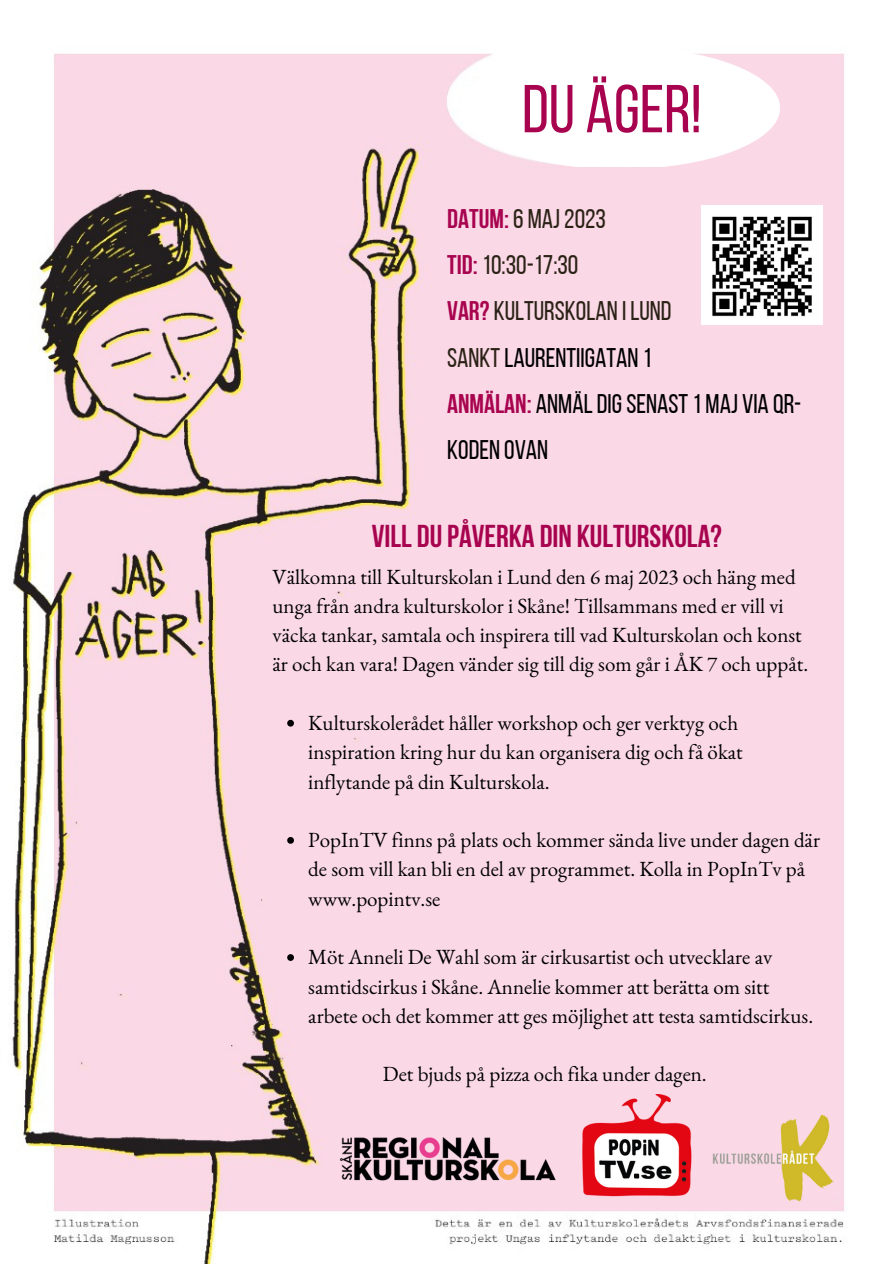
<style>
.page{position:relative;width:894px;height:1264px;background:#fff}
.page>*{position:absolute;margin:0;border:0;box-sizing:border-box;transform-origin:0 0}
.t1{font:67.5px "Bebas Neue";color:#a8034f}
.t2{font:700 31.5px "Bebas Neue";color:#a8034f}
.t3{font:26.85px/46.2px "Bebas Neue";color:#000}
.t4{font:21px/29.2px "EB Garamond";color:#000}
.s1{font-weight:700;color:#a8034f}
.s2{color:#2b2216}
</style>
<div class="page">
<img style="left:12px;top:53px;width:834px;height:1210px">
<img style="left:701px;top:1106px;width:144px;height:103px">
<svg style="left:459px;top:53px;width:320px;height:114px"></svg>
<img style="left:701px;top:206px;width:120px;height:118px">
<img style="left:581px;top:1094px;width:110px;height:102px">
<svg style="left:287px;top:719px;width:7px;height:7px"></svg>
<svg style="left:287px;top:837px;width:7px;height:6px"></svg>
<svg style="left:287px;top:954px;width:7px;height:6px"></svg>
<img style="left:328px;top:1125px;width:238px;height:66px">
<h1 class="t1" style="left:522px;top:82px;width:181px">DU ÄGER!</h1>
<p class="t3" style="left:447px;top:198px;width:355px"><span class="s1">DATUM:</span><span class="s2">6 MAJ2023<br></span><span class="s1">TID:</span><span class="s2">10:30-17:30<br></span><span class="s1">VAR?</span> <span class="s2">KULTURSKOLAN I LUND<br>SANKT</span>LAURENTIIGATAN 1<br><span class="s1">ANMÄLAN:</span> ANMÄLDIGSENAST1 MAJ VIA QR-<br>KODEN OVAN</p>
<h2 class="t2" style="left:372px;top:524px;width:351px">VILL DUPÅVERKA DIN KULTURSKOLA?</h2>
<p class="t4" style="left:272px;top:561px;width:537px">Välkomna till Kulturskolan i Lund den 6 maj 2023 och häng med unga från andra kulturskolor i Skåne! Tillsammans med er vill vi väcka tankar, samtala och inspirera till vad Kulturskolan och konst är och kan vara! Dagen vänder sig till dig som går i ÅK 7 och uppåt.</p>
<p class="t4" style="left:308px;top:708px;width:436px">Kulturskolerådet håller workshop och ger verktyg och inspiration kring hur du kan organisera dig och få ökat inflytande på din Kulturskola.</p>
<p class="t4" style="left:308px;top:825px;width:513px">PopInTV finns på plats och kommer sända live under dagen där de som vill kan bli en del av programmet. Kolla in PopInTv på www.popintv.se</p>
<p class="t4" style="left:308px;top:942px;width:506px">Möt Anneli De Wahl som är cirkusartist och utvecklare av samtidscirkus i Skåne. Annelie kommer att berätta om sitt arbete och det kommer att ges möjlighet att testa samtidscirkus.</p>
<p class="t4" style="left:382px;top:1059px;width:325px">Det bjuds på pizza och fika under dagen.</p>
</div>
